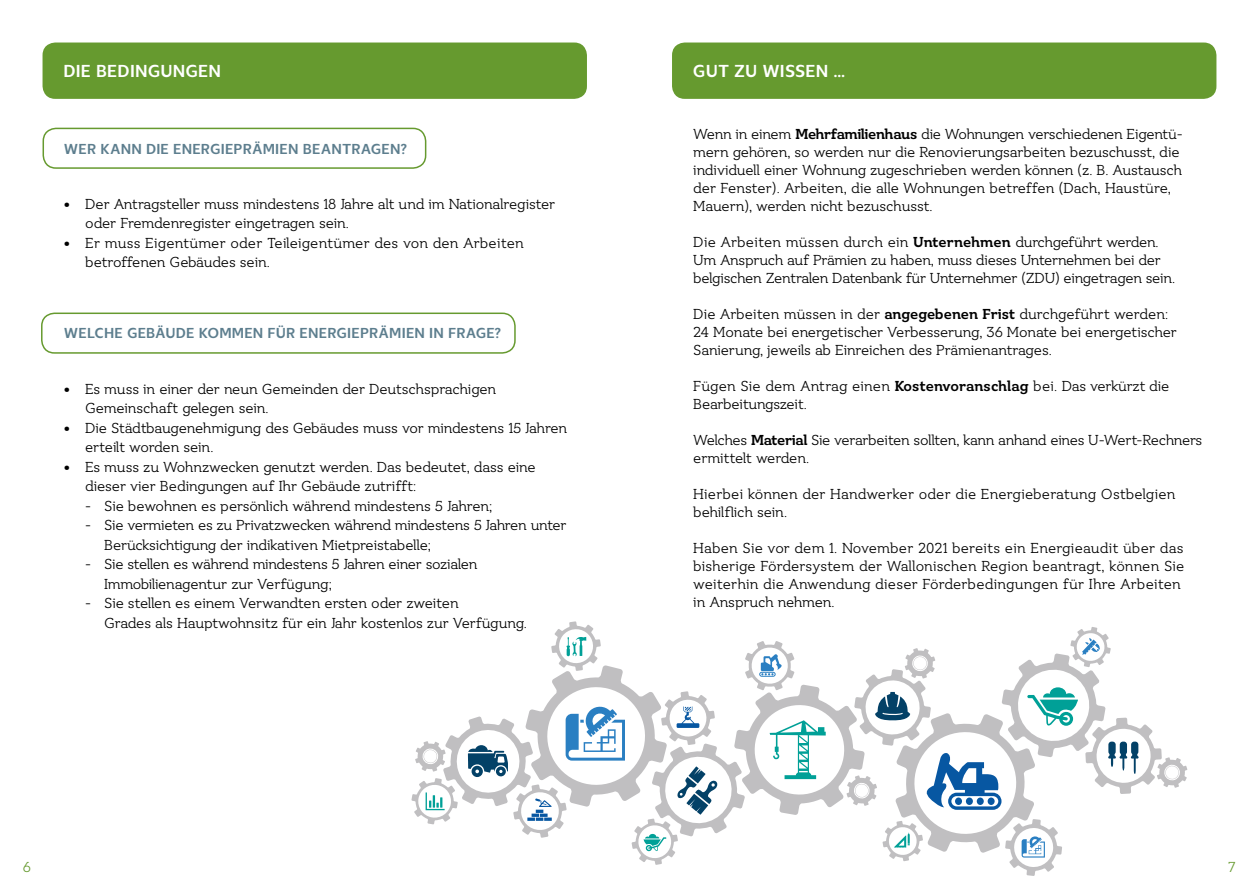
<style>
.page{position:relative;width:1259px;height:893px;background:#fff}
.page>*{position:absolute;margin:0;border:0;box-sizing:border-box;transform-origin:0 0}
.t1{font:700 18px "Ostbe Sans";letter-spacing:.01em;color:#fff}
.t2{font:15px/18px "Ostbe Serif";letter-spacing:-.01em;color:#000}
.t3{font:15px/18px "Ostbe Serif";letter-spacing:-.03em;color:#000}
.t4{font:700 15px "Ostbe Sans";letter-spacing:.01em;color:#5d7e8e}
.t5{font:15px "Ostbe Serif";color:#669a2f}
.s1{font-weight:700}
</style>
<div class="page">
<div style="left:43px;top:43px;width:544px;height:56px;background:#669a2f;border-radius:13px"></div>
<div style="left:43px;top:128px;width:383px;height:41px;border:2px solid #669a2f;border-radius:13px"></div>
<div style="left:41px;top:313px;width:475px;height:41px;border:2px solid #669a2f;border-radius:13px"></div>
<div style="left:672px;top:43px;width:544px;height:56px;background:#669a2f;border-radius:13px"></div>
<svg style="left:411px;top:621px;width:776px;height:255px"></svg>
<svg style="left:425px;top:792px;width:19px;height:18px"></svg>
<svg style="left:893px;top:832px;width:16px;height:16px"></svg>
<svg style="left:1107px;top:742px;width:32px;height:32px"></svg>
<svg style="left:925px;top:752px;width:76px;height:58px"></svg>
<svg style="left:527px;top:798px;width:25px;height:23px"></svg>
<svg style="left:1027px;top:687px;width:51px;height:39px"></svg>
<svg style="left:565px;top:705px;width:60px;height:56px"></svg>
<svg style="left:875px;top:692px;width:35px;height:29px"></svg>
<svg style="left:676px;top:706px;width:23px;height:22px"></svg>
<svg style="left:769px;top:720px;width:56px;height:59px"></svg>
<svg style="left:677px;top:766px;width:41px;height:49px"></svg>
<svg style="left:566px;top:637px;width:20px;height:19px"></svg>
<svg style="left:759px;top:654px;width:23px;height:23px"></svg>
<svg style="left:468px;top:745px;width:40px;height:32px"></svg>
<svg style="left:643px;top:834px;width:23px;height:17px"></svg>
<svg style="left:1021px;top:836px;width:24px;height:22px"></svg>
<svg style="left:1082px;top:638px;width:18px;height:17px"></svg>
<p class="t1" style="left:63px;top:61px;width:159px">DIE BEDINGUNGEN</p>
<p class="t4" style="left:64px;top:140px;width:344px">WER KANN DIE ENERGIEPRÄMIEN BEANTRAGEN?</p>
<p class="t2" style="left:85px;top:195px;width:471px;line-height:19.5px;text-indent:-21px">• Der Antragsteller muss mindestens 18 Jahre alt und im Nationalregister oder Fremdenregister eingetragen sein.</p>
<p class="t2" style="left:85px;top:234px;width:440px;line-height:19.5px;text-indent:-21px">• Er muss Eigentümer oder Teileigentümer des von den Arbeiten betroffenen Gebäudes sein.</p>
<p class="t4" style="left:64px;top:325px;width:41px">WELCHE</p>
<p class="t4" style="left:127px;top:325px;width:376px">GEBÄUDE KOMMEN FÜR ENERGIEPRÄMIEN IN FRAGE?</p>
<p class="t2" style="left:85px;top:380px;width:413px;line-height:19.5px;text-indent:-21px">• Es muss in einer der neun Gemeinden der Deutschsprachigen<br>Gemeinschaft gelegen sein.</p>
<p class="t2" style="left:85px;top:419px;width:484px;line-height:19.5px;text-indent:-21px">• Die Städtbaugenehmigung des Gebäudes muss vor mindestens 15 Jahren erteilt worden sein.</p>
<p class="t2" style="left:85px;top:458px;width:452px;line-height:19.5px;text-indent:-21px">• Es muss zu Wohnzwecken genutzt werden. Das bedeutet, dass eine dieser vier Bedingungen auf Ihr Gebäude zutrifft:</p>
<p class="t2" style="left:85px;top:497px;width:409px">- Sie bewohnen es persönlich während mindestens 5 Jahren;</p>
<p class="t2" style="left:104px;top:516px;width:464px;line-height:19.5px;text-indent:-19px">- Sie vermieten es zu Privatzwecken während mindestens 5 Jahren unter<br>Berücksichtigung der indikativen Mietpreistabelle;</p>
<p class="t2" style="left:104px;top:555px;width:375px;line-height:19.5px;text-indent:-19px">- Sie stellen es während mindestens 5 Jahren einer sozialen<br>Immobilienagentur zur Verfügung;</p>
<p class="t2" style="left:104px;top:594px;width:424px;line-height:19.5px;text-indent:-19px">- Sie stellen es einem Verwandten ersten oder zweiten<br>Grades als Hauptwohnsitz für ein Jahr kostenlos zur Verfügung.</p>
<p class="t1" style="left:693px;top:61px;width:154px">GUT ZU WISSEN …</p>
<p class="t2" style="left:693px;top:126px;width:491px">Wenn in einem <span class="s1">Mehrfamilienhaus</span> die Wohnungen verschiedenen Eigentü&shy;mern gehören, so werden nur die Renovierungsarbeiten bezuschusst, die individuell einer Wohnung zugeschrieben werden können (z. B. Austausch der Fenster). Arbeiten, die alle Wohnungen betreffen (Dach, Haustüre, Mauern), werden nicht bezuschusst.</p>
<p class="t2" style="left:693px;top:234px;width:483px">Die Arbeiten müssen durch ein <span class="s1">Unternehmen</span> durchgeführt werden.<br>Um Anspruch auf Prämien zu haben, muss dieses Unternehmen bei der belgischen Zentralen Datenbank für Unternehmer (ZDU) eingetragen sein.</p>
<p class="t2" style="left:693px;top:306px;width:485px">Die Arbeiten müssen in der <span class="s1">angegebenen Frist</span> durchgeführt werden:<br>24 Monate bei energetischer Verbesserung, 36 Monate bei energetischer<br>Sanierung, jeweils ab Einreichen des Prämienantrages.</p>
<p class="t2" style="left:693px;top:378px;width:477px">Fügen Sie dem Antrag einen <span class="s1">Kostenvoranschlag</span> bei. Das verkürzt die<br>Bearbeitungszeit.</p>
<p class="t3" style="left:693px;top:432px;width:510px">Welches <span class="s1">Material</span> Sie verarbeiten sollten, kann anhand eines U-Wert-Rechners ermittelt werden.</p>
<p class="t2" style="left:693px;top:486px;width:484px">Hierbei können der Handwerker oder die Energieberatung Ostbelgien behilflich sein.</p>
<p class="t2" style="left:693px;top:540px;width:492px">Haben Sie vor dem 1. November 2021 bereits ein Energieaudit über das bisherige Fördersystem der Wallonischen Region beantragt, können Sie weiterhin die Anwendung dieser Förderbedingungen für Ihre Arbeiten in Anspruch nehmen.</p>
<p class="t5" style="left:23px;top:858px;width:10px">6</p>
<p class="t5" style="left:1228px;top:858px;width:9px">7</p>
</div>
